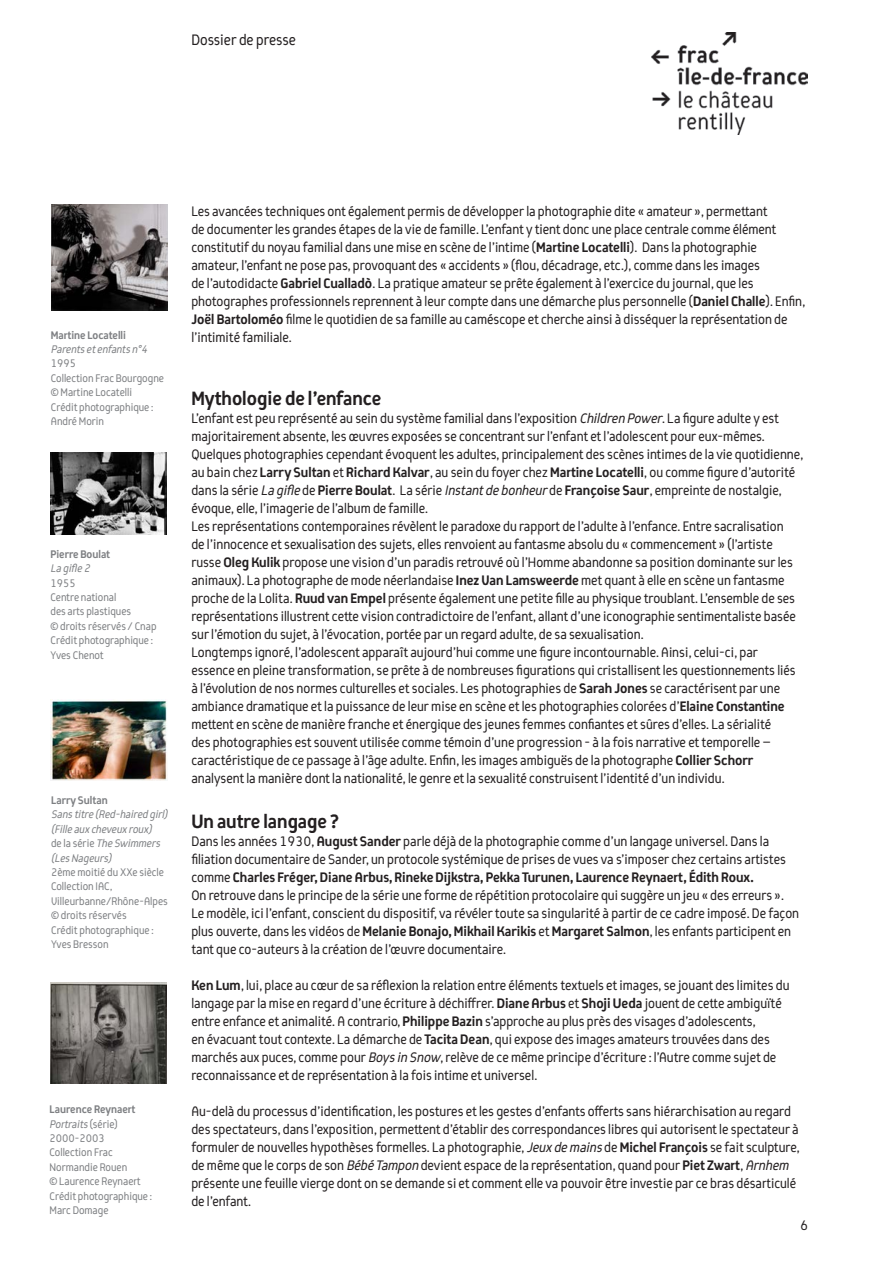
<style>
.page{position:relative;width:893px;height:1263px;background:#fff}
.page>*{position:absolute;margin:0;border:0;box-sizing:border-box;transform-origin:0 0}
.ab_Eiffel_-_Regular{font:700 21px "AB Eiffel";color:#231f20}
.t1{font:16.5px "AB Eiffel";color:#231f20}
.ab_Eiffel_-_Regular-2{font:15px/18px "AB Eiffel";color:#231f20}
.ab_coté_-_8pt{font:12px/14.4px "AB Eiffel";color:#7e8083}
.ab_coté_-_8pt-2{font:italic 12px/14.4px "AB Eiffel";color:#7e8083}
.ab_coté_-_8pt-3{font:700 12px "AB Eiffel";color:#7e8083}
.s1{font-weight:700;font-style:normal}
.s2{font-style:normal}
.s3{font-weight:700}
.s4{font-style:italic}
</style>
<div class="page">
<img style="left:652px;top:33px;width:156px;height:102px">
<img style="left:50px;top:453px;width:117px;height:81px">
<img style="left:51px;top:699px;width:116px;height:82px">
<img style="left:51px;top:204px;width:117px;height:106px">
<img style="left:50px;top:982px;width:117px;height:101px">
<p class="t1" style="left:191px;top:32px;width:106px">Dossier de presse</p>
<p class="ab_coté_-_8pt-2" style="left:51px;top:328px;width:101px"><span class="s1">Martine Locatelli<br></span>Parents etenfants n°4<br><span class="s2">1995</span></p>
<p class="ab_coté_-_8pt" style="left:51px;top:371px;width:115px">Collection Frac Bourgogne</p>
<p class="ab_coté_-_8pt" style="left:51px;top:386px;width:83px">© Martine Locatelli</p>
<p class="ab_coté_-_8pt" style="left:51px;top:400px;width:104px">Crédit photographique :<br>André Morin</p>
<p class="ab_coté_-_8pt-3" style="left:50px;top:548px;width:61px">Pierre Boulat</p>
<p class="ab_coté_-_8pt-2" style="left:50px;top:561px;width:44px">La gifle 2<br><span class="s2">1955</span></p>
<p class="ab_coté_-_8pt" style="left:50px;top:590px;width:82px">Centre national des arts plastiques</p>
<p class="ab_coté_-_8pt" style="left:50px;top:619px;width:108px">© droits réservés / Cnap<br>Crédit photographique :<br>Yves Chenot</p>
<p class="ab_coté_-_8pt-2" style="left:51px;top:793px;width:120px"><span class="s1">Larry Sultan<br></span>Sans titre (Red-haired girl)</p>
<p class="ab_coté_-_8pt-2" style="left:51px;top:822px;width:104px">(Fille aux cheveux roux)</p>
<p class="ab_coté_-_8pt-2" style="left:51px;top:836px;width:113px"><span class="s2">d e l a s é r i e</span> The Swimmers (Les Nageurs)</p>
<p class="ab_coté_-_8pt" style="left:51px;top:865px;width:114px">2ème moitié du XXe siècle</p>
<p class="ab_coté_-_8pt" style="left:51px;top:880px;width:118px">Collection IAC,<br>Villeurbanne/Rhône-Alpes</p>
<p class="ab_coté_-_8pt" style="left:51px;top:908px;width:77px">© droits réservés</p>
<p class="ab_coté_-_8pt" style="left:51px;top:923px;width:104px">Crédit photographique :<br>Yves Bresson</p>
<p class="ab_coté_-_8pt-3" style="left:50px;top:1103px;width:87px">Laurence Reynaert</p>
<p class="ab_coté_-_8pt-2" style="left:50px;top:1117px;width:70px">Portraits <span class="s2">(s é ri e)</span></p>
<p class="ab_coté_-_8pt" style="left:50px;top:1131px;width:57px">2000-2003</p>
<p class="ab_coté_-_8pt" style="left:50px;top:1146px;width:79px">Collection Frac<br>Normandie Rouen</p>
<p class="ab_coté_-_8pt" style="left:50px;top:1174px;width:93px">© Laurence Reynaert</p>
<p class="ab_coté_-_8pt" style="left:50px;top:1189px;width:104px">Crédit photographique :<br>Marc Domage</p>
<p class="ab_Eiffel_-_Regular-2" style="left:191px;top:202px;width:615px">Les avancées techniques ont également permis de développer la photographie dite « amateur », permettant<br>de documenter les grandes étapes de la vie de famille. L’enfant y tient donc une place centrale comme élément constitutif du noyau familial dans une mise en scène de l’intime (<span class="s3">Martine Locatelli</span>). Dans la photographie amateur, l’enfant ne pose pas, provoquant des « accidents » (flou, décadrage, etc.), comme dans les images<br>de l’autodidacte <span class="s3">Gabriel Cualladò</span>. La pratique amateur se prête également à l’exercice du journal, que les photographes professionnels reprennent à leur compte dans une démarche plus personnelle (<span class="s3">Daniel Challe</span>). Enfin, <span class="s3">Joël Bartoloméo</span> filme le quotidien de sa famille au caméscope et cherche ainsi à disséquer la représentation de l’intimité familiale.</p>
<p class="ab_Eiffel_-_Regular" style="left:191px;top:387px;width:192px">Mythologie de l’enfance</p>
<p class="ab_Eiffel_-_Regular-2" style="left:191px;top:409px;width:613px">L’enfant est peu représenté au sein du système familial dans l’exposition <span class="s4">Children Power</span>. La figure adulte y est majoritairement absente, les œuvres exposées se concentrant sur l’enfant et l’adolescent pour eux-mêmes.<br>Quelques photographies cependant évoquent les adultes, principalement des scènes intimes de la vie quotidienne, au bain chez <span class="s3">Larry Sultan</span> et <span class="s3">Richard Kalvar</span>, au sein du foyer chez <span class="s3">Martine Locatelli</span>, ou comme figure d’autorité dans la série <span class="s4">La gifle</span> de <span class="s3">Pierre Boulat</span>. La série <span class="s4">Instantde bonheur</span>de <span class="s3">Françoise Saur</span>, empreinte de nostalgie, évoque, elle, l’imagerie de l’album de famille.</p>
<p class="ab_Eiffel_-_Regular-2" style="left:191px;top:517px;width:606px">Les représentations contemporaines révèlent le paradoxe du rapport de l’adulte à l’enfance. Entre sacralisation de l’innocence et sexualisation des sujets, elles renvoient au fantasme absolu du « commencement » (l’artiste russe <span class="s3">Oleg Kulik</span> propose une vision d’un paradis retrouvé où l’Homme abandonne sa position dominante sur les animaux). La photographe de mode néerlandaise <span class="s3">Inez Van Lamsweerde</span> met quant à elle en scène un fantasme proche de la Lolita. <span class="s3">Ruud van Empel</span> présente également une petite fille au physique troublant. L’ensemble de ses représentations illustrent cette vision contradictoire de l’enfant, allant d’une iconographie sentimentaliste basée sur l’émotion du sujet, à l’évocation, portée par un regard adulte, de sa sexualisation.</p>
<p class="ab_Eiffel_-_Regular-2" style="left:191px;top:643px;width:606px">Longtemps ignoré, l’adolescent apparaît aujourd’hui comme une figure incontournable. Ainsi, celui-ci, par essence en pleine transformation, se prête à de nombreuses figurations qui cristallisent les questionnements liés à l’évolution de nos normes culturelles et sociales. Les photographies de <span class="s3">Sarah Jones</span> se caractérisent par une ambiance dramatique et la puissance de leur mise en scène et les photographies colorées d’<span class="s3">Elaine Constantine </span>mettent en scène de manière franche et énergique des jeunes femmes confiantes et sûres d’elles. La sérialité<br>des photographies est souvent utilisée comme témoin d’une progression - à la fois narrative et temporelle – caractéristique de ce passage à l’âge adulte. Enfin, les images ambiguës de la photographe <span class="s3">Collier Schorr </span>analysent la manière dont la nationalité, le genre et la sexualité construisent l’identité d’un individu.</p>
<p class="ab_Eiffel_-_Regular" style="left:191px;top:810px;width:149px">Un autre langage ?</p>
<p class="ab_Eiffel_-_Regular-2" style="left:191px;top:832px;width:609px">Dans les années 1930, <span class="s3">August Sander</span> parle déjà de la photographie comme d’un langage universel. Dans la filiation documentaire de Sander, un protocole systémique de prises de vues va s’imposer chez certains artistes comme <span class="s3">Charles Fréger, Diane Arbus, Rineke Dijkstra, Pekka Turunen, Laurence Reynaert, Édith Roux.<br></span>On retrouve dans le principe de la série une forme de répétition protocolaire qui suggère un jeu « des erreurs ».<br>Le modèle, ici l’enfant, conscient du dispositif, va révéler toute sa singularité à partir de ce cadre imposé. De façon plus ouverte, dans les vidéos de <span class="s3">Melanie Bonajo, Mikhail Karikis</span> et <span class="s3">Margaret Salmon</span>, les enfants participent en tant que co-auteurs à la création de l’œuvre documentaire.</p>
<p class="ab_Eiffel_-_Regular-2" style="left:191px;top:976px;width:600px"><span class="s3">Ken Lum</span>, lui, place au cœur de sa réflexion la relation entre éléments textuels et images, se jouant des limites du langage par la mise en regard d’une écriture à déchiffrer. <span class="s3">Diane Arbus</span> et <span class="s3">Shoji Ueda</span> jouent de cette ambiguïté entre enfance et animalité. A contrario, <span class="s3">Philippe Bazin</span> s’approche au plus près des visages d’adolescents,<br>en évacuant tout contexte. La démarche de <span class="s3">Tacita Dean</span>, qui expose des images amateurs trouvées dans des marchés aux puces, comme pour <span class="s4">Boys in Snow</span>, relève de ce même principe d’écriture : l’Autre comme sujet de reconnaissance et de représentation à la fois intime et universel.</p>
<p class="ab_Eiffel_-_Regular-2" style="left:191px;top:1102px;width:610px">Au-delà du processus d’identification, les postures et les gestes d’enfants offerts sans hiérarchisation au regard des spectateurs, dans l’exposition, permettent d’établir des correspondances libres qui autorisent le spectateur à formuler de nouvelles hypothèses formelles. La photographie, <span class="s4">Jeux de mains</span> de <span class="s3">Michel François</span> se fait sculpture, de même que le corps de son <span class="s4">Bébé Tampon</span> devient espace de la représentation, quand pour <span class="s3">Piet Zwart</span>, <span class="s4">Arnhem </span>présente une feuille vierge dont on se demande si et comment elle va pouvoir être investie par ce bras désarticulé de l’enfant.</p>
<p class="ab_Eiffel_-_Regular-2" style="left:800px;top:1216px;width:9px">6</p>
</div>
